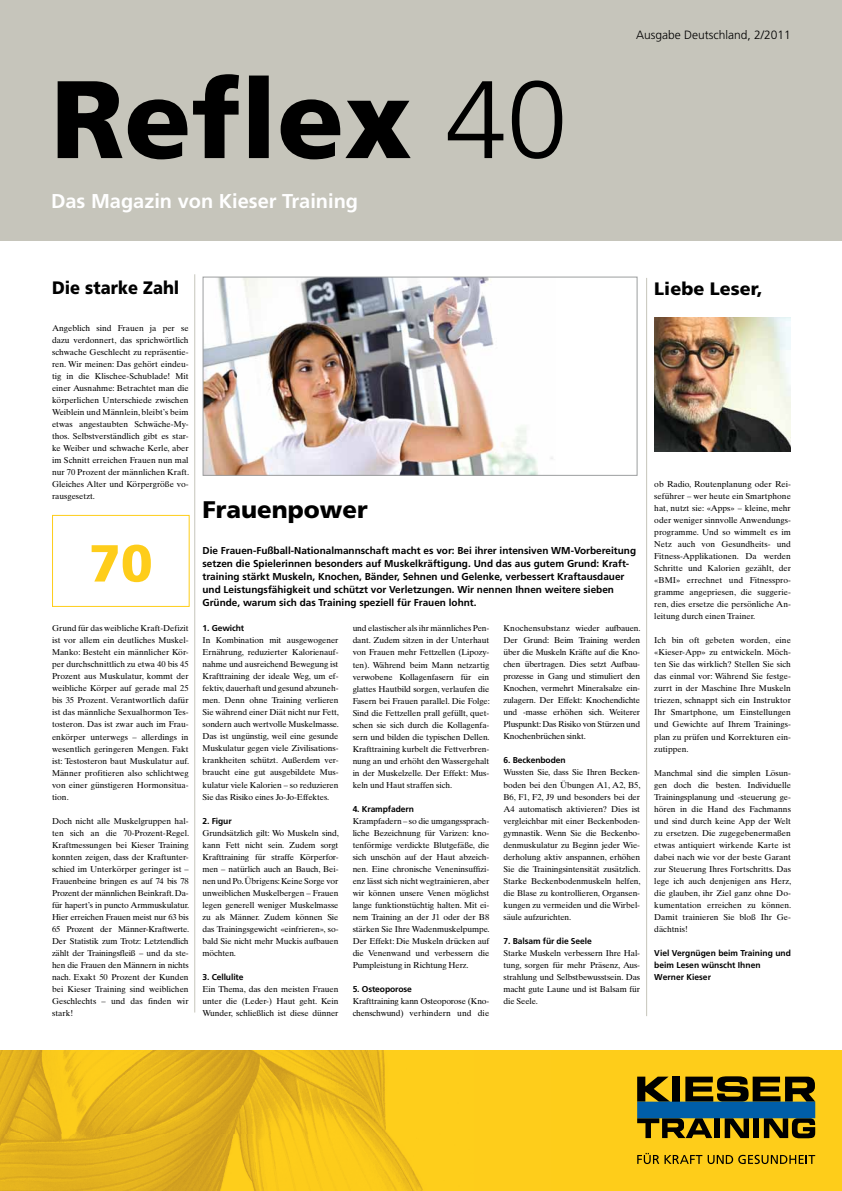
<style>
.page{position:relative;width:842px;height:1191px;background:#fff}
.page>*{position:absolute;margin:0;border:0;box-sizing:border-box;transform-origin:0 0}
.t1{font:900 110px "Frutiger LT";color:#000}
.t2{font:900 52px "Frutiger LT";color:#fecd1a}
.t3{font:900 24px "Frutiger LT";color:#000}
.t4{font:700 20px "Frutiger LT";color:#fff}
.t5{font:900 18px "Frutiger LT";color:#000;scale:.91 1}
.t6{font:900 18px "Frutiger LT";color:#000}
.t7{font:300 12px "Frutiger LT";color:#000}
.t8{font:700 10px/13px "Frutiger LT";color:#000}
.t9{font:8.5px/12px "Times Ten CE";color:#000;text-align:justify}
.t10{font:700 8.5px/12px "Frutiger LT";letter-spacing:-.01em;color:#000}
.t11{font:8.5px/12px "Times Ten CE";letter-spacing:-.02em;color:#000}
.s1{font-weight:300}
</style>
<div class="page">
<div style="left:0;top:0;width:842px;height:240px;background:#c6c5bb"></div>
<div style="left:0;top:1049px;width:842px;height:142px;background:#fecd1a"></div>
<img style="left:0;top:1049px;width:551px;height:142px">
<svg style="left:637px;top:1076px;width:32px;height:25px"></svg>
<div style="left:672px;top:1076px;width:7px;height:25px;background:#000"></div>
<svg style="left:685px;top:1076px;width:130px;height:25px"></svg>
<div style="left:714px;top:1118px;width:6px;height:20px;background:#000"></div>
<svg style="left:725px;top:1118px;width:24px;height:20px"></svg>
<div style="left:754px;top:1118px;width:5px;height:20px;background:#000"></div>
<svg style="left:637px;top:1118px;width:75px;height:20px"></svg>
<svg style="left:764px;top:1118px;width:51px;height:20px"></svg>
<div style="left:637px;top:1101px;width:178px;height:17px;background:#005ea8"></div>
<svg style="left:637px;top:1153px;width:65px;height:11px"></svg>
<svg style="left:708px;top:1154px;width:107px;height:10px"></svg>
<hr style="left:194px;top:274px;width:1px;height:738px;background:#c6c5bb">
<hr style="left:646px;top:278px;width:1px;height:738px;background:#c6c5bb">
<img style="left:654px;top:317px;width:137px;height:134px">
<img style="left:205px;top:279px;width:348px;height:194px">
<div style="left:203px;top:277px;width:434px;height:198px;border:1px solid #9c9e9f"></div>
<div style="left:52px;top:515px;width:138px;height:92px;border:1px solid #fecd1a"></div>
<h1 class="t1" style="left:51px;top:53px;width:518px">Reflex <span class="s1">40</span></h1>
<h3 class="t4" style="left:51px;top:189px;width:309px">Das Magazin von Kieser Training</h3>
<h3 class="t7" style="left:636px;top:29px;width:156px">Ausgabe Deutschland, 2/2011</h3>
<h3 class="t5" style="left:52px;top:277px;width:142px">Die starke Zahl</h3>
<p class="t9" style="left:52px;top:322px;width:139px;text-align:left">Angeblich sind Frauen ja per se dazu verdonnert, das sprichwörtlich schwache Geschlecht zu repräsentie&shy;ren. Wir meinen: Das gehört eindeu&shy;tig in die Klischee-Schublade! Mit einer Ausnahme: Betrachtet man die körperlichen Unterschiede zwischen Weiblein und Männlein, bleibt’s beim etwas angestaubten Schwäche-My&shy;thos. Selbstverständlich gibt es star&shy;ke Weiber und schwache Kerle, aber im Schnitt erreichen Frauen nun mal nur 70 Prozent der männlichen Kraft.<br>Gleiches Alter und Körpergröße vo&shy;rausgesetzt.</p>
<h2 class="t2" style="left:89px;top:532px;width:65px">70</h2>
<p class="t9" style="left:52px;top:622px;width:139px">Grund für das weibliche Kraft-Defizit ist vor allem ein deutliches Muskel-Manko: Besteht ein männlicher Kör&shy;per durchschnittlich zu etwa 40 bis 45<br>Prozent aus Muskulatur, kommt der weibliche Körper auf gerade mal 25 bis 35 Prozent. Verantwortlich dafür ist das männliche Sexualhormon Tes&shy;tosteron. Das ist zwar auch im Frau&shy;enkörper unterwegs – allerdings in wesentlich geringeren Mengen. Fakt ist: Testosteron baut Muskulatur auf.<br>Männer profitieren also schlichtweg von einer günstigeren Hormonsitua&shy;tion.</p>
<p class="t9" style="left:52px;top:814px;width:139px">Doch nicht alle Muskelgruppen hal&shy;ten sich an die 70-Prozent-Regel.<br>Kraftmessungen bei Kieser Training konnten zeigen, dass der Kraftunter&shy;schied im Unterkörper geringer ist – Frauenbeine bringen es auf 74 bis 78<br>Prozent der männlichen Beinkraft. Da&shy;für hapert’s in puncto Armmuskulatur.<br>Hier erreichen Frauen meist nur 63 bis 65 Prozent der Männer-Kraftwerte.<br>Der Statistik zum Trotz: Letztendlich zählt der Trainingsfleiß – und da ste&shy;hen die Frauen den Männern in nichts nach. Exakt 50 Prozent der Kunden bei Kieser Training sind weiblichen Geschlechts – und das finden wir stark!</p>
<h3 class="t3" style="left:202px;top:495px;width:167px">Frauenpower</h3>
<p class="t8" style="left:202px;top:544px;width:435px">Die Frauen-Fußball-Nationalmannschaft macht es vor: Bei ihrer intensiven WM-Vorbereitung setzen die Spielerinnen besonders auf Muskelkräftigung. Und das aus gutem Grund: Kraft&shy;training stärkt Muskeln, Knochen, Bänder, Sehnen und Gelenke, verbessert Kraftausdauer und Leistungsfähigkeit und schützt vor Verletzungen. Wir nennen Ihnen weitere sieben Gründe, warum sich das Training speziell für Frauen lohnt.</p>
<p class="t10" style="left:202px;top:622px;width:43px">1. Gewicht</p>
<p class="t9" style="left:202px;top:634px;width:138px">In Kombination mit ausgewogener Ernährung, reduzierter Kalorienauf&shy;nahme und ausreichend Bewegung ist Krafttraining der ideale Weg, um ef&shy;fektiv, dauerhaft und gesund abzuneh&shy;men. Denn ohne Training verlieren Sie während einer Diät nicht nur Fett, sondern auch wertvolle Muskelmasse.<br>Das ist ungünstig, weil eine gesunde Muskulatur gegen viele Zivilisations&shy;krankheiten schützt. Außerdem ver&shy;braucht eine gut ausgebildete Mus&shy;kulatur viele Kalorien – so reduzieren Sie das Risiko eines Jo-Jo-Effektes.</p>
<p class="t10" style="left:202px;top:814px;width:31px">2. Figur</p>
<p class="t9" style="left:202px;top:826px;width:138px">Grundsätzlich gilt: Wo Muskeln sind, kann Fett nicht sein. Zudem sorgt Krafttraining für straffe Körperfor&shy;men – natürlich auch an Bauch, Bei&shy;nen und Po. Übrigens: Keine Sorge vor unweiblichen Muskelbergen – Frauen legen generell weniger Muskelmasse zu als Männer. Zudem können Sie das Trainingsgewicht «einfrieren», so&shy;bald Sie nicht mehr Muckis aufbauen möchten.</p>
<p class="t10" style="left:202px;top:970px;width:43px">3. Cellulite</p>
<p class="t9" style="left:202px;top:982px;width:138px">Ein Thema, das den meisten Frauen unter die (Leder-) Haut geht. Kein Wunder, schließlich ist diese dünner</p>
<p class="t9" style="left:353px;top:622px;width:139px">und elastischer als ihr männliches Pen&shy;dant. Zudem sitzen in der Unterhaut von Frauen mehr Fettzellen (Lipozy&shy;ten). Während beim Mann netzartig verwobene Kollagenfasern für ein glattes Hautbild sorgen, verlaufen die Fasern bei Frauen parallel. Die Folge:<br>Sind die Fettzellen prall gefüllt, quet&shy;schen sie sich durch die Kollagenfa&shy;sern und bilden die typischen Dellen.<br>Krafttraining kurbelt die Fettverbren&shy;nung an und erhöht den Wassergehalt in der Muskelzelle. Der Effekt: Mus&shy;keln und Haut straffen sich.</p>
<p class="t10" style="left:353px;top:802px;width:63px">4. Krampfadern</p>
<p class="t9" style="left:353px;top:814px;width:139px">Krampfadern – so die umgangssprach&shy;liche Bezeichnung für Varizen: kno&shy;tenförmige verdickte Blutgefäße, die sich unschön auf der Haut abzeich&shy;nen. Eine chronische Veneninsuffizi&shy;enz lässt sich nicht wegtrainieren, aber wir können unsere Venen möglichst lange funktionstüchtig halten. Mit ei&shy;nem Training an der J1 oder der B8 stärken Sie Ihre Wadenmuskelpumpe.<br>Der Effekt: Die Muskeln drücken auf die Venenwand und verbessern die Pumpleistung in Richtung Herz.</p>
<p class="t10" style="left:353px;top:982px;width:61px">5. Osteoporose</p>
<p class="t11" style="left:353px;top:994px;width:138px">Krafttraining kann Osteoporose (Kno&shy;chenschwund) verhindern und die</p>
<p class="t9" style="left:503px;top:622px;width:139px">Knochensubstanz wieder aufbauen.<br>Der Grund: Beim Training werden über die Muskeln Kräfte auf die Kno&shy;chen übertragen. Dies setzt Aufbau&shy;prozesse in Gang und stimuliert den Knochen, vermehrt Mineralsalze ein&shy;zulagern. Der Effekt: Knochendichte und -masse erhöhen sich. Weiterer Pluspunkt: Das Risiko von Stürzen und Knochenbrüchen sinkt.</p>
<p class="t10" style="left:503px;top:754px;width:64px">6. Beckenboden</p>
<p class="t9" style="left:503px;top:766px;width:139px">Wussten Sie, dass Sie Ihren Becken&shy;boden bei den Übungen A1, A2, B5, B6, F1, F2, J9 und besonders bei der A4 automatisch aktivieren? Dies ist vergleichbar mit einer Beckenboden&shy;gymnastik. Wenn Sie die Beckenbo&shy;denmuskulatur zu Beginn jeder Wie&shy;derholung aktiv anspannen, erhöhen Sie die Trainingsintensität zusätzlich.<br>Starke Beckenbodenmuskeln helfen, die Blase zu kontrollieren, Organsen&shy;kungen zu vermeiden und die Wirbel&shy;säule aufzurichten.</p>
<p class="t10" style="left:503px;top:934px;width:90px">7. Balsam für die Seele</p>
<p class="t9" style="left:503px;top:946px;width:138px">Starke Muskeln verbessern Ihre Hal&shy;tung, sorgen für mehr Präsenz, Aus&shy;strahlung und Selbstbewusstsein. Das macht gute Laune und ist Balsam für die Seele.</p>
<h3 class="t6" style="left:654px;top:278px;width:110px">Liebe Leser,</h3>
<p class="t9" style="left:654px;top:478px;width:138px">ob Radio, Routenplanung oder Rei&shy;seführer – wer heute ein Smartphone hat, nutzt sie: «Apps» – kleine, mehr oder weniger sinnvolle Anwendungs&shy;programme. Und so wimmelt es im Netz auch von Gesundheits- und Fitness-Applikationen. Da werden Schritte und Kalorien gezählt, der «BMI» errechnet und Fitnesspro&shy;gramme angepriesen, die suggerie&shy;ren, dies ersetze die persönliche An&shy;leitung durch einen Trainer.</p>
<p class="t9" style="left:654px;top:634px;width:138px">Ich bin oft gebeten worden, eine «Kieser-App» zu entwickeln. Möch&shy;ten Sie das wirklich? Stellen Sie sich das einmal vor: Während Sie festge&shy;zurrt in der Maschine Ihre Muskeln triezen, schnappt sich ein Instruktor Ihr Smartphone, um Einstellungen und Gewichte auf Ihrem Trainings&shy;plan zu prüfen und Korrekturen ein&shy;zutippen.</p>
<p class="t9" style="left:654px;top:766px;width:139px;text-align:left">Manchmal sind die simplen Lösun&shy;gen doch die besten. Individuelle<br>Trainingsplanung und -steuerung ge&shy;hören in die Hand des Fachmanns und sind durch keine App der Welt zu ersetzen. Die zugegebenermaßen etwas antiquiert wirkende Karte ist dabei nach wie vor der beste Garant zur Steuerung Ihres Fortschritts. Das lege ich auch denjenigen ans Herz, die glauben, ihr Ziel ganz ohne Do&shy;kumentation erreichen zu können.<br>Damit trainieren Sie bloß Ihr Ge&shy;dächtnis!</p>
<p class="t10" style="left:654px;top:946px;width:138px">Viel Vergnügen beim Training und beim Lesen wünscht Ihnen<br>Werner Kieser</p>
</div>
